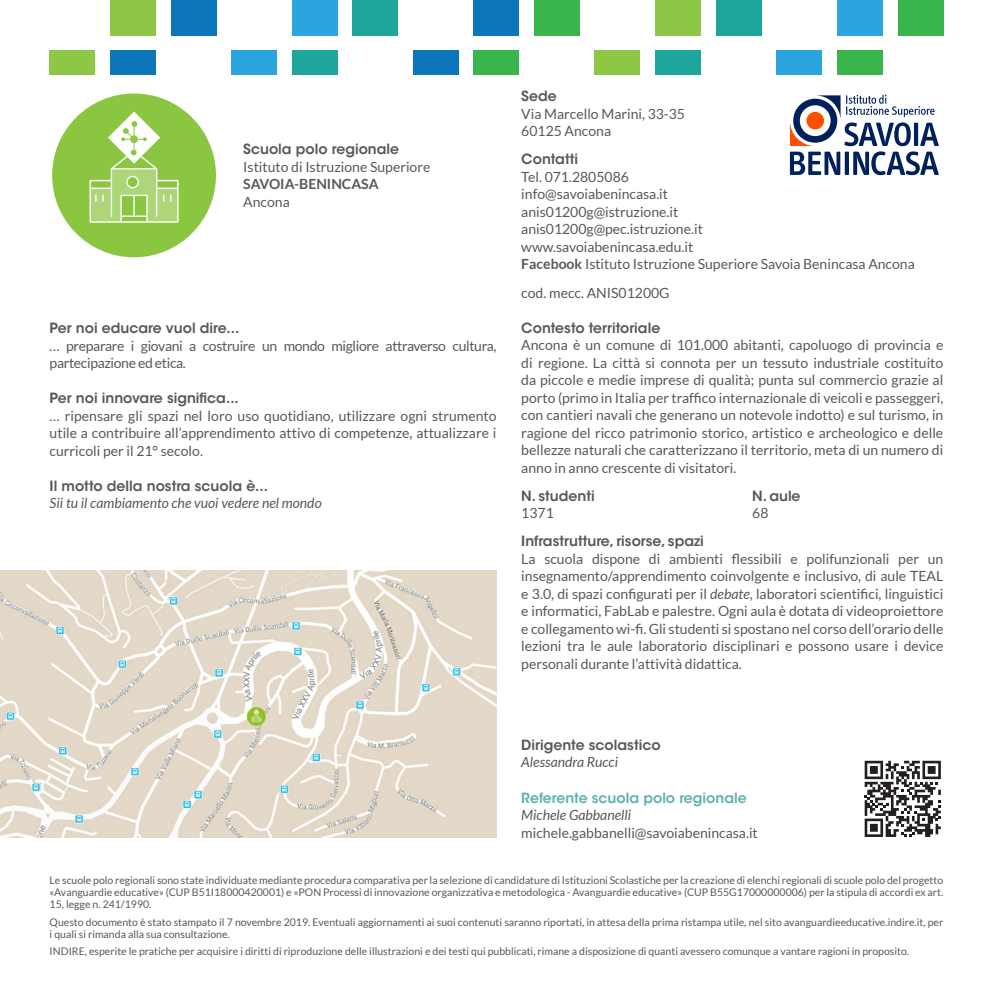
<style>
.page{position:relative;width:993px;height:993px;background:#fff}
.page>*{position:absolute;margin:0;border:0;box-sizing:border-box;transform-origin:0 0}
.testo_spiega_IDEA{font:14px/17.5px "Lato";color:#57585a;text-align:justify}
.testo_spiega_IDEA-2{font:600 14px "ITC Avant Garde Std";color:#57585a}
.testo_spiega_IDEA-3{font:14px/17.5px "Lato";letter-spacing:-.025em;color:#57585a}
.testo_spiega_IDEA-4{font:italic 14px "Lato";color:#57585a}
.testo_spiega_IDEA-5{font:600 14px "ITC Avant Garde Std";color:#5cb3ac}
.testo_spiega_IDEA-6{font:700 14px "Lato";color:#57585a}
.testo_spiega_IDEA-7{font:10.5px/12.2px "Lato";color:#57585a;text-align:justify}
.s1{font-weight:700}
.s2{font-style:italic}
</style>
<div class="page">
<div style="left:837px;top:0;width:45px;height:35px;background:#2ba5de"></div>
<div style="left:776px;top:50px;width:45px;height:25px;background:#2ba5de"></div>
<div style="left:716px;top:0;width:45px;height:35px;background:#1ea59c"></div>
<div style="left:655px;top:50px;width:45px;height:25px;background:#1ea59c"></div>
<div style="left:292px;top:0;width:45px;height:35px;background:#2ba5de"></div>
<div style="left:352px;top:0;width:46px;height:35px;background:#1ea59c"></div>
<div style="left:473px;top:0;width:46px;height:35px;background:#0d76bb"></div>
<div style="left:534px;top:0;width:45px;height:35px;background:#39b54c"></div>
<div style="left:413px;top:50px;width:45px;height:25px;background:#0d76bb"></div>
<div style="left:473px;top:50px;width:46px;height:25px;background:#39b54c"></div>
<div style="left:231px;top:50px;width:46px;height:25px;background:#2ba5de"></div>
<div style="left:292px;top:50px;width:45px;height:25px;background:#1ea59c"></div>
<div style="left:110px;top:0;width:46px;height:35px;background:#8ec745"></div>
<div style="left:171px;top:0;width:45px;height:35px;background:#0d76bb"></div>
<div style="left:50px;top:50px;width:45px;height:25px;background:#8ec745"></div>
<div style="left:110px;top:50px;width:46px;height:25px;background:#0d76bb"></div>
<div style="left:897px;top:0;width:46px;height:35px;background:#39b54c"></div>
<div style="left:836px;top:50px;width:46px;height:25px;background:#39b54c"></div>
<div style="left:655px;top:0;width:45px;height:35px;background:#8ec745"></div>
<div style="left:594px;top:50px;width:46px;height:25px;background:#8ec745"></div>
<img style="left:0;top:570px;width:496px;height:267px">
<svg style="left:864px;top:760px;width:77px;height:77px"></svg>
<svg style="left:864px;top:760px;width:76px;height:76px"></svg>
<svg style="left:789px;top:95px;width:149px;height:80px"></svg>
<div style="left:52px;top:93px;width:164px;height:164px;background:#8bc640;border-radius:50%"></div>
<svg style="left:89px;top:111px;width:89px;height:112px"></svg>
<p class="testo_spiega_IDEA-2" style="left:243px;top:140px;width:157px">Scuola polo regionale</p>
<p class="testo_spiega_IDEA" style="left:243px;top:158px;width:188px">Istituto di Istruzione Superiore</p>
<p class="testo_spiega_IDEA-6" style="left:243px;top:176px;width:137px">SAVOIA-BENINCASA</p>
<p class="testo_spiega_IDEA" style="left:243px;top:193px;width:48px">Ancona</p>
<p class="testo_spiega_IDEA-2" style="left:50px;top:319px;width:191px">Per noi educare vuol dire...</p>
<p class="testo_spiega_IDEA-3" style="left:50px;top:336px;width:448px">… preparare i giovani a costruire un mondo migliore attraverso cultura, partecipazione ed etica.</p>
<p class="testo_spiega_IDEA-2" style="left:50px;top:389px;width:191px">Per noi innovare significa...</p>
<p class="testo_spiega_IDEA" style="left:50px;top:406px;width:448px">… ripensare gli spazi nel loro uso quotidiano, utilizzare ogni strumento utile a contribuire all’apprendimento attivo di competenze, attualizzare i curricoli per il 21° secolo.</p>
<p class="testo_spiega_IDEA-2" style="left:50px;top:476px;width:220px">Il motto della nostra scuola è...</p>
<p class="testo_spiega_IDEA-4" style="left:50px;top:495px;width:273px">Sii tu il cambiamento che vuoi vedere nel mondo</p>
<p class="testo_spiega_IDEA-2" style="left:521px;top:87px;width:37px">Sede</p>
<p class="testo_spiega_IDEA" style="left:521px;top:105px;width:165px">Via Marcello Marini, 33-35</p>
<p class="testo_spiega_IDEA" style="left:521px;top:122px;width:91px">60125 Ancona</p>
<p class="testo_spiega_IDEA-2" style="left:521px;top:150px;width:58px">Contatti</p>
<p class="testo_spiega_IDEA" style="left:521px;top:168px;width:109px">Tel. 071.2805086</p>
<p class="testo_spiega_IDEA" style="left:521px;top:185px;width:148px">info@savoiabenincasa.it</p>
<p class="testo_spiega_IDEA" style="left:521px;top:203px;width:158px">anis01200g@istruzione.it</p>
<p class="testo_spiega_IDEA" style="left:521px;top:220px;width:183px">anis01200g@pec.istruzione.it</p>
<p class="testo_spiega_IDEA" style="left:521px;top:238px;width:173px">www.savoiabenincasa.edu.it</p>
<p class="testo_spiega_IDEA" style="left:521px;top:255px;width:395px"><span class="s1">Facebook</span> Istituto Istruzione Superiore Savoia Benincasa Ancona</p>
<p class="testo_spiega_IDEA" style="left:521px;top:283px;width:150px">cod. mecc. ANIS01200G</p>
<p class="testo_spiega_IDEA-2" style="left:521px;top:318px;width:140px">Contesto territoriale</p>
<p class="testo_spiega_IDEA" style="left:521px;top:336px;width:423px">Ancona è un comune di 101.000 abitanti, capoluogo di provincia e di regione. La città si connota per un tessuto industriale costituito da piccole e medie imprese di qualità; punta sul commercio grazie al porto (primo in Italia per traffico internazionale di veicoli e passeggeri, con cantieri navali che generano un notevole indotto) e sul turismo, in ragione del ricco patrimonio storico, artistico e archeologico e delle bellezze naturali che caratterizzano il territorio, meta di un numero di anno in anno crescente di visitatori.</p>
<p class="testo_spiega_IDEA-2" style="left:521px;top:486px;width:75px">N. studenti</p>
<p class="testo_spiega_IDEA-2" style="left:752px;top:486px;width:50px">N. aule</p>
<p class="testo_spiega_IDEA" style="left:521px;top:504px;width:34px">1371</p>
<p class="testo_spiega_IDEA" style="left:752px;top:504px;width:18px">68</p>
<p class="testo_spiega_IDEA-2" style="left:521px;top:532px;width:184px">Infrastrutture, risorse, spazi</p>
<p class="testo_spiega_IDEA" style="left:521px;top:549px;width:423px">La scuola dispone di ambienti flessibili e polifunzionali per un insegnamento/apprendimento coinvolgente e inclusivo, di aule TEAL e 3.0, di spazi configurati per il <span class="s2">debate</span>, laboratori scientifici, linguistici e informatici, FabLab e palestre. Ogni aula è dotata di videoproiettore e collegamento wi-fi. Gli studenti si spostano nel corso dell’orario delle lezioni tra le aule laboratorio disciplinari e possono usare i device personali durante l’attività didattica.</p>
<p class="testo_spiega_IDEA-2" style="left:521px;top:735px;width:141px">Dirigente scolastico</p>
<p class="testo_spiega_IDEA-4" style="left:521px;top:754px;width:98px">Alessandra Rucci</p>
<p class="testo_spiega_IDEA-5" style="left:521px;top:788px;width:227px">Referente scuola polo regionale</p>
<p class="testo_spiega_IDEA-4" style="left:521px;top:806px;width:111px">Michele Gabbanelli</p>
<p class="testo_spiega_IDEA" style="left:521px;top:823px;width:238px">michele.gabbanelli@savoiabenincasa.it</p>
<p class="testo_spiega_IDEA-7" style="left:50px;top:873px;width:894px">Le scuole polo regionali sono state individuate mediante procedura comparativa per la selezione di candidature di Istituzioni Scolastiche per la creazione di elenchi regionali di scuole polo del progetto «Avanguardie educative» (CUP B51I18000420001) e «PON Processi di innovazione organizzativa e metodologica - Avanguardie educative» (CUP B55G17000000006) per la stipula di accordi ex art.<br>15, legge n. 241/1990.</p>
<p class="testo_spiega_IDEA-7" style="left:50px;top:915px;width:894px">Questo documento è stato stampato il 7 novembre 2019. Eventuali aggiornamenti ai suoi contenuti saranno riportati, in attesa della prima ristampa utile, nel sito avanguardieeducative.indire.it, per i quali si rimanda alla sua consultazione.</p>
<p class="testo_spiega_IDEA-7" style="left:50px;top:945px;width:860px">INDIRE, esperite le pratiche per acquisire i diritti di riproduzione delle illustrazioni e dei testi qui pubblicati, rimane a disposizione di quanti avessero comunque a vantare ragioni in proposito.</p>
</div>
